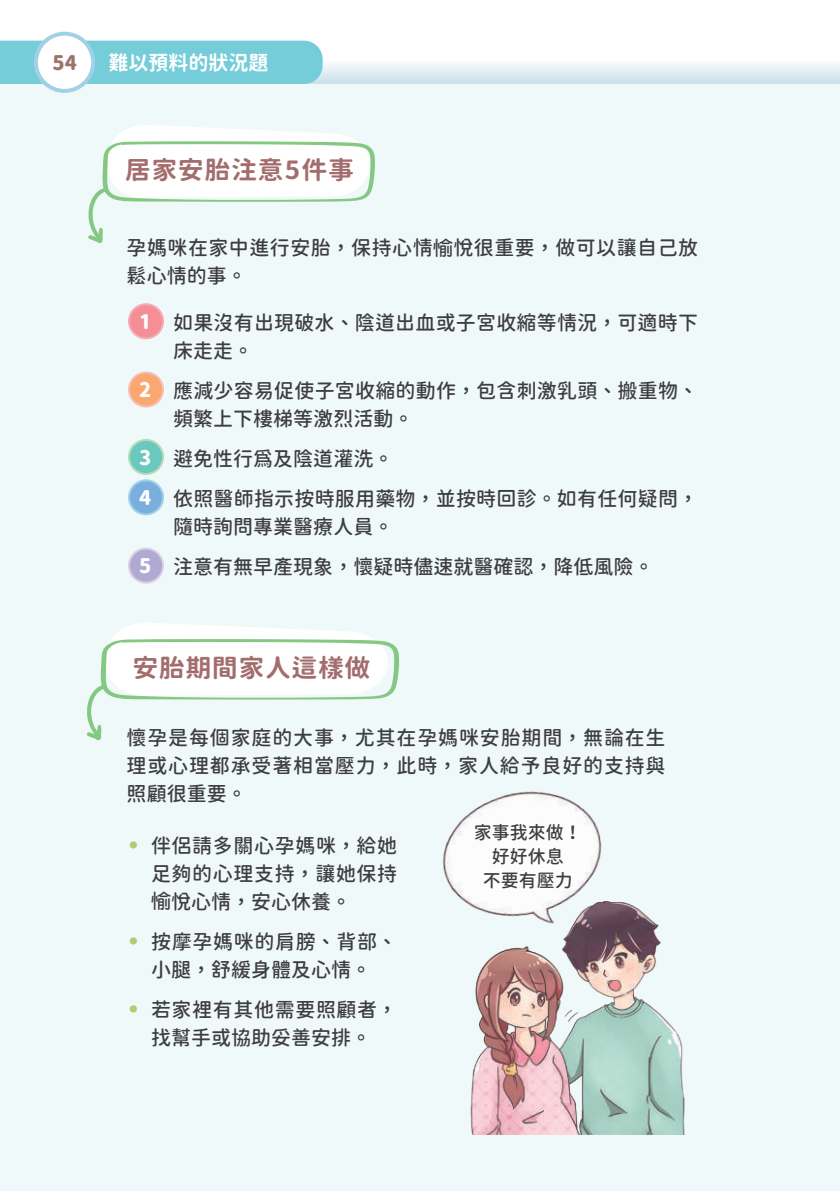
<style>
.page{position:relative;width:840px;height:1191px;background:#fff}
.page>*{position:absolute;margin:0;border:0;box-sizing:border-box;transform-origin:0 0}
.t1{font:25px "Gen Sen Rounded TW B";letter-spacing:.02em;color:#a46d6d;scale:1.04 1}
.t2{font:20px/28px "Gen Sen Rounded TW M";letter-spacing:.01em;color:#3e3e3f}
.t3{font:20px/28px "Gen Sen Rounded TW M";letter-spacing:.035em;color:#3e3e3f;text-align:center}
.t4{font:20px/28px "Gen Sen Rounded TW M";letter-spacing:.03em;color:#3e3e3f;text-align:center}
.t5{font:20px "Gen Sen Rounded TW B";color:#fff}
.t6{font:20px/40px "Gen Sen Rounded TW H";color:#fff}
.t7{font:20px "Gen Sen Rounded TW H";color:#9a736a}
.t8{font:18px/24px "Gen Sen Rounded TW M";color:#3e3e3f;text-align:center}
.s1{font-family:"DF Yuan Std W7"}
</style>
<div class="page">
<div style="left:0;top:0;width:839px;height:1191px;background:#f0f9fa"></div>
<svg style="left:0;top:0;width:839px;height:84px"></svg>
<div style="left:0;top:41px;width:322px;height:43px;background:#74cdd9"></div>
<div style="left:36px;top:34px;width:57px;height:57px;background:#fff;border-radius:50%"></div>
<div style="left:34px;top:32px;width:61px;height:61px;border:4px solid #a0d2e7;border-radius:50%"></div>
<svg style="left:88px;top:125px;width:287px;height:118px"></svg>
<svg style="left:86px;top:623px;width:313px;height:117px"></svg>
<div style="left:129px;top:440px;width:34px;height:34px;background:#6bc8be;border-radius:50%"></div>
<div style="left:128px;top:439px;width:36px;height:36px;border:2px solid #b4dbb8;border-radius:50%"></div>
<div style="left:129px;top:304px;width:34px;height:34px;background:#f48f98;border-radius:50%"></div>
<div style="left:128px;top:303px;width:36px;height:36px;border:2px solid #f7abb4;border-radius:50%"></div>
<div style="left:129px;top:480px;width:34px;height:34px;background:#79aede;border-radius:50%"></div>
<div style="left:128px;top:479px;width:36px;height:36px;border:2px solid #a0d2e7;border-radius:50%"></div>
<div style="left:129px;top:372px;width:34px;height:34px;background:#f9a86f;border-radius:50%"></div>
<div style="left:128px;top:371px;width:36px;height:36px;border:2px solid #f9beb7;border-radius:50%"></div>
<div style="left:129px;top:548px;width:34px;height:34px;background:#afaad3;border-radius:50%"></div>
<div style="left:128px;top:547px;width:36px;height:36px;border:2px solid #dfcce3;border-radius:50%"></div>
<img style="left:470px;top:902px;width:215px;height:232px">
<img style="left:443px;top:791px;width:179px;height:160px">
<p class="t7" style="left:53px;top:51px;width:26px">54</p>
<p class="t5" style="left:108px;top:51px;width:161px">難以預料的狀況題</p>
<p class="t1" style="left:125px;top:156px;width:222px">居家安胎注意5件事</p>
<p class="t2" style="left:127px;top:234px;width:572px">孕媽咪在家中進行安胎，保持心情<span class="s1">愉</span>悅很重要，做可以讓自己放鬆心情的事。</p>
<p class="t6" style="left:139px;top:302px;width:14px">1</p>
<p class="t6" style="left:139px;top:370px;width:14px">2</p>
<p class="t6" style="left:139px;top:438px;width:14px">3<br>4</p>
<p class="t6" style="left:139px;top:546px;width:14px">5</p>
<p class="t2" style="left:173px;top:309px;width:526px">如果沒有出現破水、陰道出血或子宮收縮等情況，可適時下床走走。</p>
<p class="t2" style="left:173px;top:377px;width:526px">應減少容易促使子宮收縮的動作，包含刺激乳頭、搬重物、頻繁上下樓梯等激烈活動。</p>
<p class="t2" style="left:173px;top:439px;width:526px;line-height:40px">避免性行為及陰道灌洗。<br>依照醫師指示按時服用藥物，並按時回診。如有任何疑問，</p>
<p class="t2" style="left:173px;top:507px;width:481px;line-height:40px">隨時詢問專業醫療人員。<br>注意有無早產現象，懷疑時儘速就醫確認，降低風險。</p>
<p class="t1" style="left:132px;top:653px;width:230px">安胎期間家人這樣做</p>
<p class="t2" style="left:127px;top:724px;width:540px;text-align:justify">懷孕是每個家庭的大事，尤其在孕媽咪安胎期間，無論在生理或心理都承受著相當壓力，此時，家人給予良好的支持與照顧很重要。</p>
<p class="t2" style="left:151px;top:832px;width:248px;text-align:justify;text-indent:-21px"><sup>●</sup> 伴侶請多關心孕媽咪，給她足夠的心理支持，讓她保持<span class="s1">愉</span>悅心情，安心休養。</p>
<p class="t3" style="left:129px;top:928px;width:269px"><sup>●</sup> 按摩孕媽咪的肩膀、背部、小腿，舒緩身體及心情。</p>
<p class="t4" style="left:129px;top:996px;width:269px"><sup>●</sup> 若家裡有其他需要照顧者，找幫手或協助妥善安排。</p>
<p class="t8" style="left:473px;top:821px;width:110px">家事我來做！好好休息<br>不要有壓力</p>
</div>
